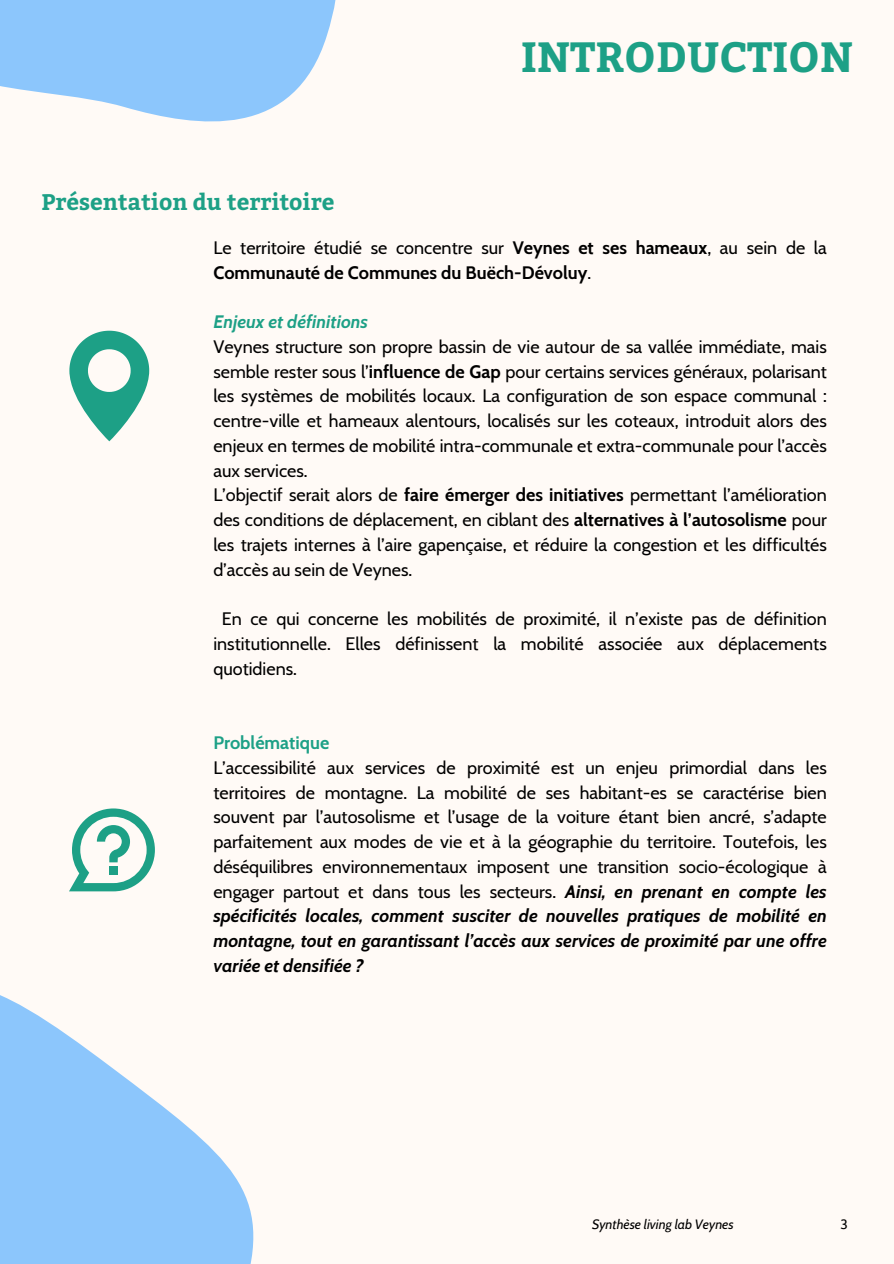
<style>
.page{position:relative;width:894px;height:1264px;background:#fff}
.page>*{position:absolute;margin:0;border:0;box-sizing:border-box;transform-origin:0 0}
.t1{font:700 42.15px "Bitter";color:#1da086}
.t2{font:700 22.5px "Bitter";color:#1da086}
.t3{font:18px/24.8px "Cabin";color:#000}
.t4{font:700 18px/24.8px "Cabin";color:#000}
.t5{font:italic 13.5px "Cabin";color:#000}
.t6{font:13.5px "Cabin";color:#000}
.s1{font-weight:400}
.s2{font-weight:700;font-style:italic;color:#1da086}
.s3{font-weight:700}
.s4{font-weight:700;color:#1da086}
.s5{font-weight:700;font-style:italic}
</style>
<div class="page">
<div style="left:0;top:0;width:893px;height:1263px;background:#fffaf6"></div>
<svg style="left:0;top:995px;width:254px;height:268px;fill:#8cc6fc"></svg>
<svg style="left:0;top:0;width:336px;height:122px;fill:#8cc6fc"></svg>
<svg style="left:69px;top:331px;width:80px;height:110px"></svg>
<svg style="left:69px;top:808px;width:85px;height:83px"></svg>
<h3 class="t2" style="left:41px;top:185px;width:294px">Présentation du territoire</h3>
<h3 class="t1" style="left:521px;top:26px;width:333px">INTRODUCTION</h3>
<p class="t4" style="left:213px;top:235px;width:614px"><span class="s1">Le territoire étudié se concentre sur</span> Veynes et ses hameaux<span class="s1">, au sein de la<br></span>Communauté de Communes du Buëch-Dévoluy<span class="s1">.</span></p>
<h1 class="t3" style="left:213px;top:309px;width:614px"><span class="s2">Enjeux et définitions<br></span>Veynes structure son propre bassin de vie autour de sa vallée immédiate, mais semble rester sous l’<span class="s3">influence de Gap</span> pour certains services généraux, polarisant les systèmes de mobilités locaux. La configuration de son espace communal : centre-ville et hameaux alentours, localisés sur les coteaux, introduit alors des enjeux en termes de mobilité intra-communale et extra-communale pour l’accès aux services.<br>L’objectif serait alors de <span class="s3">faire émerger des initiatives</span> permettant l’amélioration des conditions de déplacement, en ciblant des <span class="s3">alternatives à l’autosolisme</span> pour les trajets internes à l’aire gapençaise, et réduire la congestion et les difficultés d’accès au sein de Veynes.</h1>
<h2 class="t3" style="left:213px;top:606px;width:614px;text-align:justify;text-indent:9px">En ce qui concerne les mobilités de proximité, il n’existe pas de définition institutionnelle. Elles définissent la mobilité associée aux déplacements quotidiens.</h2>
<h3 class="t3" style="left:213px;top:730px;width:614px"><span class="s4">Problématique<br></span>L’accessibilité aux services de proximité est un enjeu primordial dans les territoires de montagne. La mobilité de ses habitant-es se caractérise bien souvent par l’autosolisme et l’usage de la voiture étant bien ancré, s’adapte parfaitement aux modes de vie et à la géographie du territoire. Toutefois, les déséquilibres environnementaux imposent une transition socio-écologique à engager partout et dans tous les secteurs. <span class="s5">Ainsi, en prenant en compte les spécificités locales, comment susciter de nouvelles pratiques de mobilité en montagne, tout en garantissant l’accès aux services de proximité par une offre variée et densifiée ?</span></h3>
<h3 class="t5" style="left:592px;top:1216px;width:143px">Synthèse living lab Veynes</h3>
<p class="t6" style="left:840px;top:1216px;width:9px">3</p>
</div>
